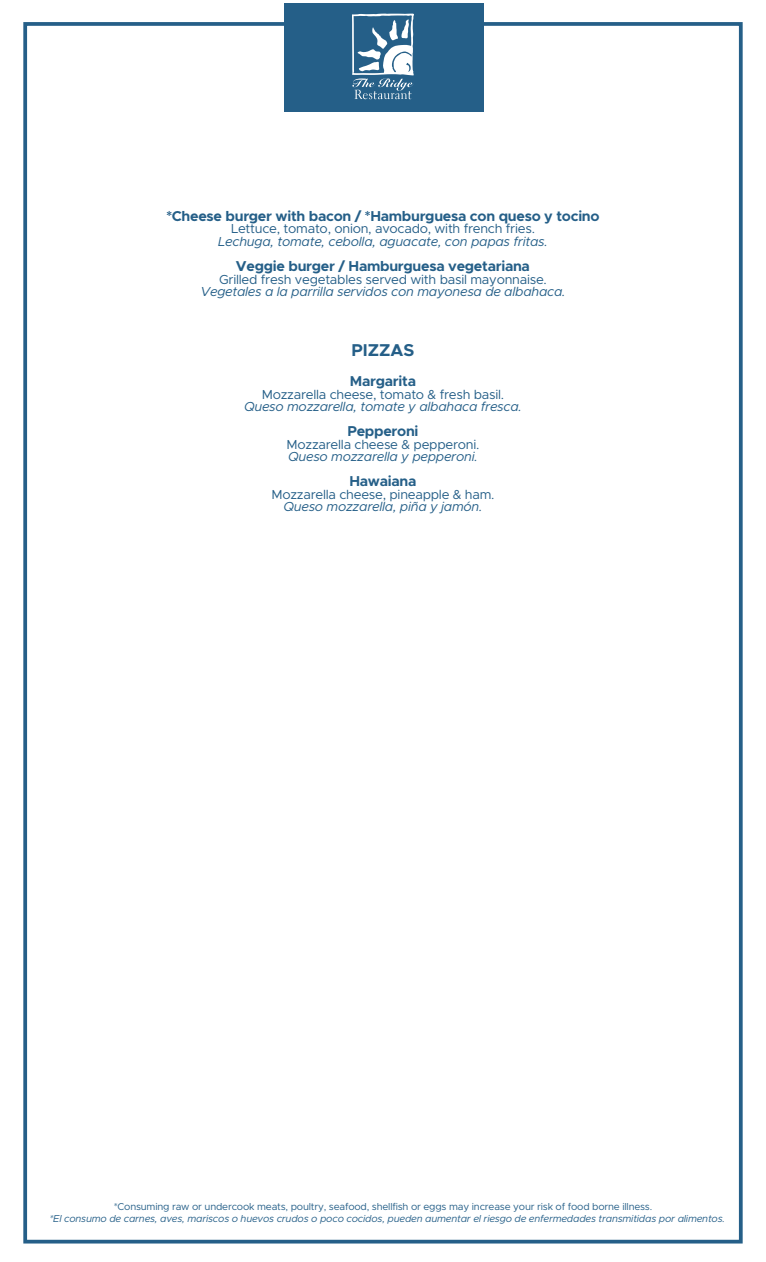
<style>
.page{position:relative;width:766px;height:1262px;background:#fff}
.page>*{position:absolute;margin:0;border:0;box-sizing:border-box;transform-origin:0 0}
.t1{font:700 17.25px "Metropolis";color:#255f88}
.t2{font:700 14.38px "Metropolis";letter-spacing:-.02em;color:#255f88}
.t3{font:italic 13.12px "Metropolis";letter-spacing:-.02em;color:#255f88}
.t4{font:13.12px "Metropolis";letter-spacing:-.02em;color:#255f88}
.t5{font:italic 10px "Metropolis";letter-spacing:-.02em;color:#255f88}
.t6{font:10px "Metropolis";letter-spacing:-.02em;color:#255f88}
</style>
<div class="page">
<div style="left:23px;top:22px;width:719px;height:1221px;border:4px solid #255f88"></div>
<div style="left:284px;top:3px;width:199px;height:109px;background:#255f88"></div>
<svg style="left:352px;top:14px;width:62px;height:85px"></svg>
<p class="t2" style="left:166px;top:207px;width:434px">*Cheese burger with bacon / *Hamburguesa con queso y tocino</p>
<p class="t4" style="left:231px;top:221px;width:305px">Lettuce, tomato, onion, avocado, with french fries.</p>
<p class="t3" style="left:218px;top:233px;width:331px">Lechuga, tomate, cebolla, aguacate, con papas fritas.</p>
<p class="t2" style="left:236px;top:257px;width:295px">Veggie burger / Hamburguesa vegetariana</p>
<p class="t4" style="left:219px;top:271px;width:329px">Grilled fresh vegetables served with basil mayonnaise.</p>
<p class="t3" style="left:200px;top:283px;width:366px">Vegetales a la parrilla servidos con mayonesa de albahaca.</p>
<h1 class="t1" style="left:351px;top:339px;width:64px">PIZZAS</h1>
<p class="t2" style="left:350px;top:372px;width:67px">Margarita</p>
<p class="t4" style="left:262px;top:386px;width:244px">Mozzarella cheese, tomato &amp; fresh basil.</p>
<p class="t3" style="left:244px;top:398px;width:279px">Queso mozzarella, tomate y albahaca fresca.</p>
<p class="t2" style="left:347px;top:422px;width:73px">Pepperoni</p>
<p class="t4" style="left:286px;top:436px;width:194px">Mozzarella cheese &amp; pepperoni.</p>
<p class="t3" style="left:288px;top:448px;width:191px">Queso mozzarella y pepperoni.</p>
<p class="t2" style="left:349px;top:472px;width:69px">Hawaiana</p>
<p class="t4" style="left:271px;top:486px;width:225px">Mozzarella cheese, pineapple &amp; ham.</p>
<p class="t3" style="left:283px;top:498px;width:200px">Queso mozzarella, piña y jamón.</p>
<p class="t6" style="left:114px;top:1199px;width:540px">*Consuming raw or undercook meats, poultry, seafood, shellfish or eggs may increase your risk of food borne illness.</p>
<p class="t5" style="left:49px;top:1211px;width:677px">*El consumo de carnes, aves, mariscos o huevos crudos o poco cocidos, pueden aumentar el riesgo de enfermedades transmitidas por alimentos.</p>
</div>
